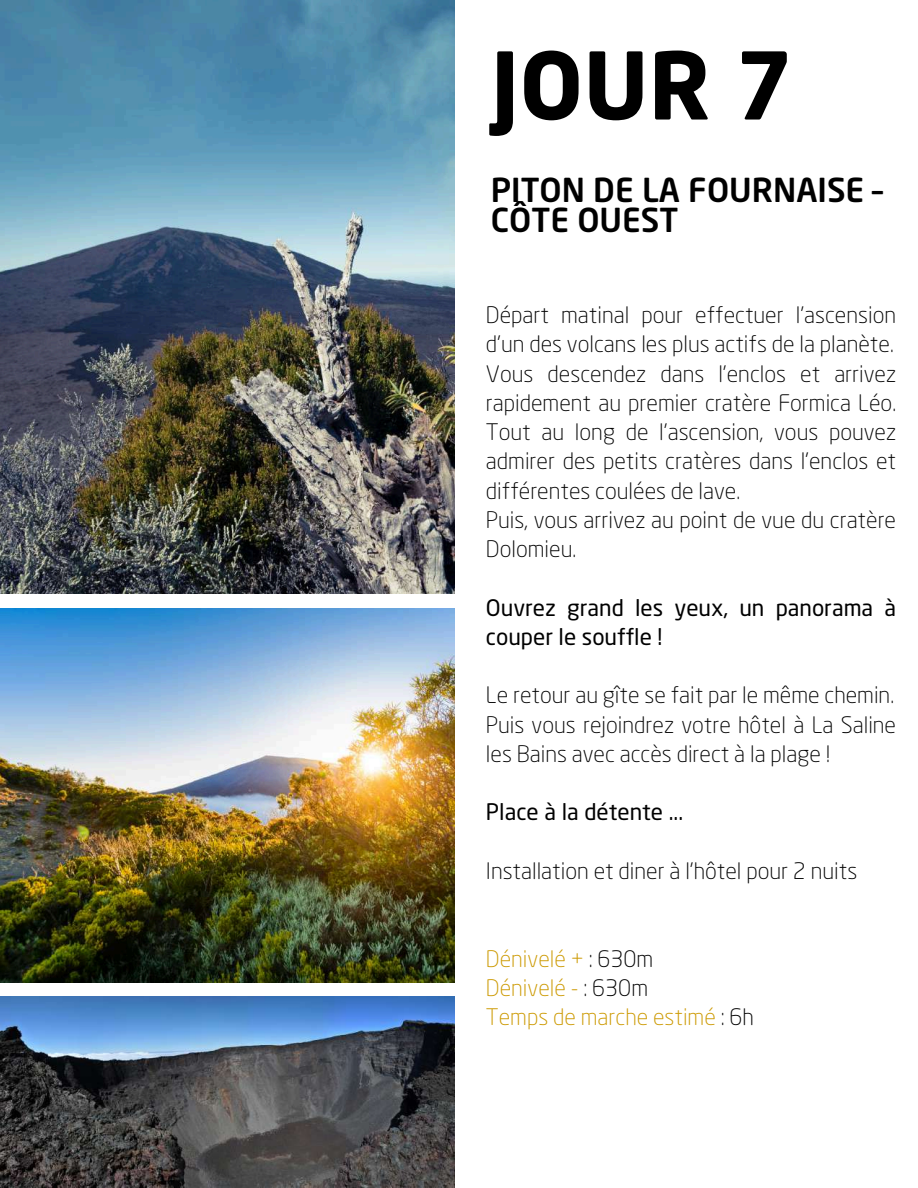
<style>
.page{position:relative;width:918px;height:1188px;background:#fff}
.page>*{position:absolute;margin:0;border:0;box-sizing:border-box;transform-origin:0 0}
.t1{font:700 91.8px "Neo Sans Pro";color:#000}
.t2{font:500 32.7px/30.3px "Neo Sans Pro";color:#000}
.t3{font:300 22.5px/29.2px "Neo Sans Pro";color:#000}
.t4{font:22.5px/29.2px "Neo Sans Pro";color:#000}
.t5{font:300 22.5px/29.2px "Neo Sans Pro";color:#c90}
.s1{color:#000}
</style>
<div class="page">
<img style="left:0;top:0;width:454px;height:594px">
<img style="left:0;top:609px;width:454px;height:373px">
<img style="left:0;top:996px;width:454px;height:192px">
<h1 class="t1" style="left:491px;top:49px;width:305px">JOUR 7</h1>
<h2 class="t2" style="left:491px;top:178px;width:393px">PITON DE LA FOURNAISE –<br>CÔTE OUEST</h2>
<p class="t3" style="left:486px;top:302px;width:412px">Départ matinal pour effectuer l’ascension d’un des volcans les plus actifs de la planète.<br>Vous descendez dans l’enclos et arrivez rapidement au premier cratère Formica Léo.<br>Tout au long de l’ascension, vous pouvez admirer des petits cratères dans l’enclos et différentes coulées de lave.<br>Puis, vous arrivez au point de vue du cratère Dolomieu.</p>
<p class="t4" style="left:486px;top:595px;width:412px">Ouvrez grand les yeux, un panorama à couper le souffle !</p>
<p class="t3" style="left:486px;top:683px;width:412px;text-align:justify">Le retour au gîte se fait par le même chemin.<br>Puis vous rejoindrez votre hôtel à La Saline les Bains avec accès direct à la plage !</p>
<p class="t4" style="left:486px;top:800px;width:199px">Place à la détente ...</p>
<p class="t3" style="left:486px;top:858px;width:373px">Installation et diner à l’hôtel pour 2 nuits</p>
<p class="t5" style="left:486px;top:946px;width:270px">Dénivelé + <span class="s1">: 630m<br></span>Dénivelé - <span class="s1">: 630m<br></span>Temps de marche estimé <span class="s1">: 6h</span></p>
</div>
